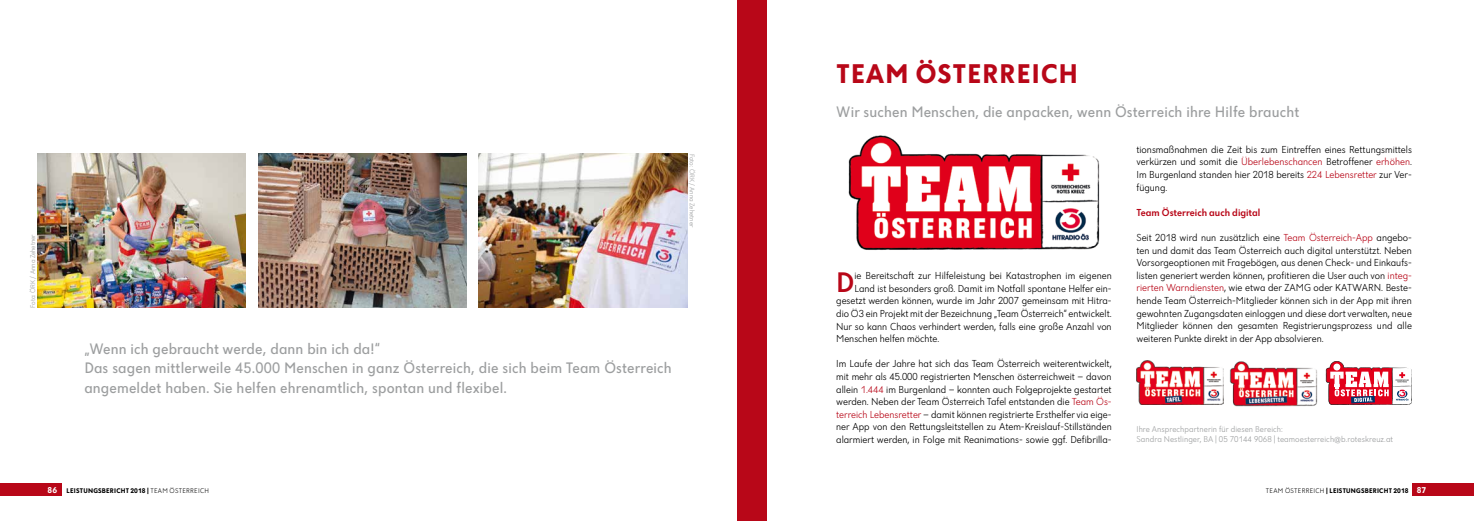
<style>
.page{position:relative;width:1474px;height:521px;background:#fff}
.page>*{position:absolute;margin:0;border:0;box-sizing:border-box;transform-origin:0 0}
.t1{font:500 29.31px "Dunant";color:#b80718}
.t2{font:700 28px "Dunant";letter-spacing:.045em;color:#b80718}
.t3{font:15.75px/19.2px "Dunant";letter-spacing:.01em;color:#9c9e9f}
.t4{font:300 10.5px/12.6px "Dunant";color:#000;text-align:justify}
.t5{font:500 10.5px "Dunant";color:#b80718}
.t6{font:300 8.75px/10.5px "Dunant";letter-spacing:.01em;color:#9c9e9f}
.t7{font:700 7px "Dunant";letter-spacing:.035em;color:#000}
.t8{font:300 7px "Dunant";color:#9c9e9f}
.s1{color:#b80718}
.s2{font-size:8.75px;color:#fff}
.s3{font-weight:300}
</style>
<div class="page">
<div style="left:1411px;top:484px;width:62px;height:12px;background:#b80718"></div>
<div style="left:0;top:484px;width:62px;height:12px;background:#b80718"></div>
<div style="left:737px;top:0;width:29px;height:521px;background:#b80718"></div>
<img style="left:479px;top:154px;width:208px;height:154px">
<img style="left:258px;top:154px;width:208px;height:154px">
<img style="left:37px;top:154px;width:209px;height:154px">
<img style="left:848px;top:135px;width:252px;height:115px">
<svg style="left:1325px;top:361px;width:86px;height:44px"></svg>
<img style="left:1229px;top:361px;width:89px;height:46px">
<img style="left:1136px;top:361px;width:87px;height:44px">
<p class="t8" style="left:29px;top:308px;width:75px;rotate:-90deg">Foto: ÖRK / Anna Zehetner</p>
<h3 class="t3" style="left:84px;top:339px;width:589px">„Wenn ich gebraucht werde, dann bin ich da!“<br>Das sagen mittlerweile 45.000 Menschen in ganz Österreich, die sich beim Team Österreich angemeldet haben. Sie helfen ehrenamtlich, spontan und flexibel.</h3>
<h2 class="t2" style="left:836px;top:58px;width:243px">TEAM ÖSTERREICH</h2>
<h3 class="t3" style="left:836px;top:102px;width:465px">Wir suchen Menschen, die anpacken, wenn Österreich ihre Hilfe braucht</h3>
<p class="t8" style="left:696px;top:154px;width:75px;rotate:90deg">Foto: ÖRK / Anna Zehetner</p>
<p class="t4" style="left:1136px;top:143px;width:277px">tionsmaßnahmen die Zeit bis zum Eintreffen eines Rettungsmittels verkürzen und somit die <span class="s1">Überlebenschancen</span> Betroffener <span class="s1">erhöhen</span>.<br>Im Burgenland standen hier 2018 bereits <span class="s1">224 Lebensretter</span> zur Ver&shy;fügung.</p>
<p class="t5" style="left:1136px;top:206px;width:125px">Team Österreich auch digital</p>
<p class="t4" style="left:1136px;top:231px;width:277px">Seit 2018 wird nun zusätzlich eine <span class="s1">Team Österreich-App</span> angebo&shy;ten und damit das Team Österreich auch digital unterstützt. Neben Vorsorgeoptionen mit Fragebögen, aus denen Check- und Einkaufs&shy;listen generiert werden können, profitieren die User auch von <span class="s1">integ&shy;rierten Warndiensten</span>, wie etwa der ZAMG oder KATWARN. Beste&shy;hende Team Österreich-Mitglieder können sich in der App mit ihren gewohnten Zugangsdaten einloggen und diese dort verwalten, neue Mitglieder können den gesamten Registrierungsprozess und alle weiteren Punkte direkt in der App absolvieren.</p>
<h1 class="t1" style="left:836px;top:265px;width:20px">D</h1>
<p class="t4" style="left:854px;top:269px;width:259px">ie Bereitschaft zur Hilfeleistung bei Katastrophen im eigenen</p>
<p class="t4" style="left:854px;top:282px;width:259px">Land ist besonders groß. Damit im Notfall spontane Helfer ein-</p>
<p class="t4" style="left:836px;top:295px;width:277px">gesetzt werden können, wurde im Jahr 2007 gemeinsam mit Hitra-</p>
<p class="t4" style="left:836px;top:307px;width:277px">dio Ö3 ein Projekt mit der Bezeichnung „Team Österreich“ entwickelt.</p>
<p class="t4" style="left:836px;top:320px;width:277px">Nur so kann Chaos verhindert werden, falls eine große Anzahl von</p>
<p class="t4" style="left:836px;top:332px;width:105px">Menschen helfen möchte.</p>
<p class="t4" style="left:836px;top:358px;width:277px">Im Laufe der Jahre hat sich das Team Österreich weiterentwickelt, mit mehr als 45.000 registrierten Menschen österreichweit – davon allein <span class="s1">1.444</span> im Burgenland – konnten auch Folgeprojekte gestartet werden. Neben der Team Österreich Tafel entstanden die <span class="s1">Team Ös&shy;terreich Lebensretter</span> – damit können registrierte Ersthelfer via eige&shy;ner App von den Rettungsleitstellen zu Atem-Kreislauf-Stillständen alarmiert werden, in Folge mit Reanimations- sowie ggf. Defibrilla-</p>
<p class="t6" style="left:1136px;top:424px;width:258px">Ihre Ansprechpartnerin für diesen Bereich:<br>Sandra Nestlinger, BA | 05 70144 9068 | teamoesterreich@b.roteskreuz.at</p>
<p class="t7" style="left:48px;top:486px;width:163px"><span class="s2">86</span> LEISTUNGSBERICHT 2018 | <span class="s3">TEAM ÖSTERREICH</span></p>
<p class="t7" style="left:1265px;top:486px;width:162px"><span class="s3">TEAM ÖSTERREICH</span> | LEISTUNGSBERICHT 2018 <span class="s2">87</span></p>
</div>
